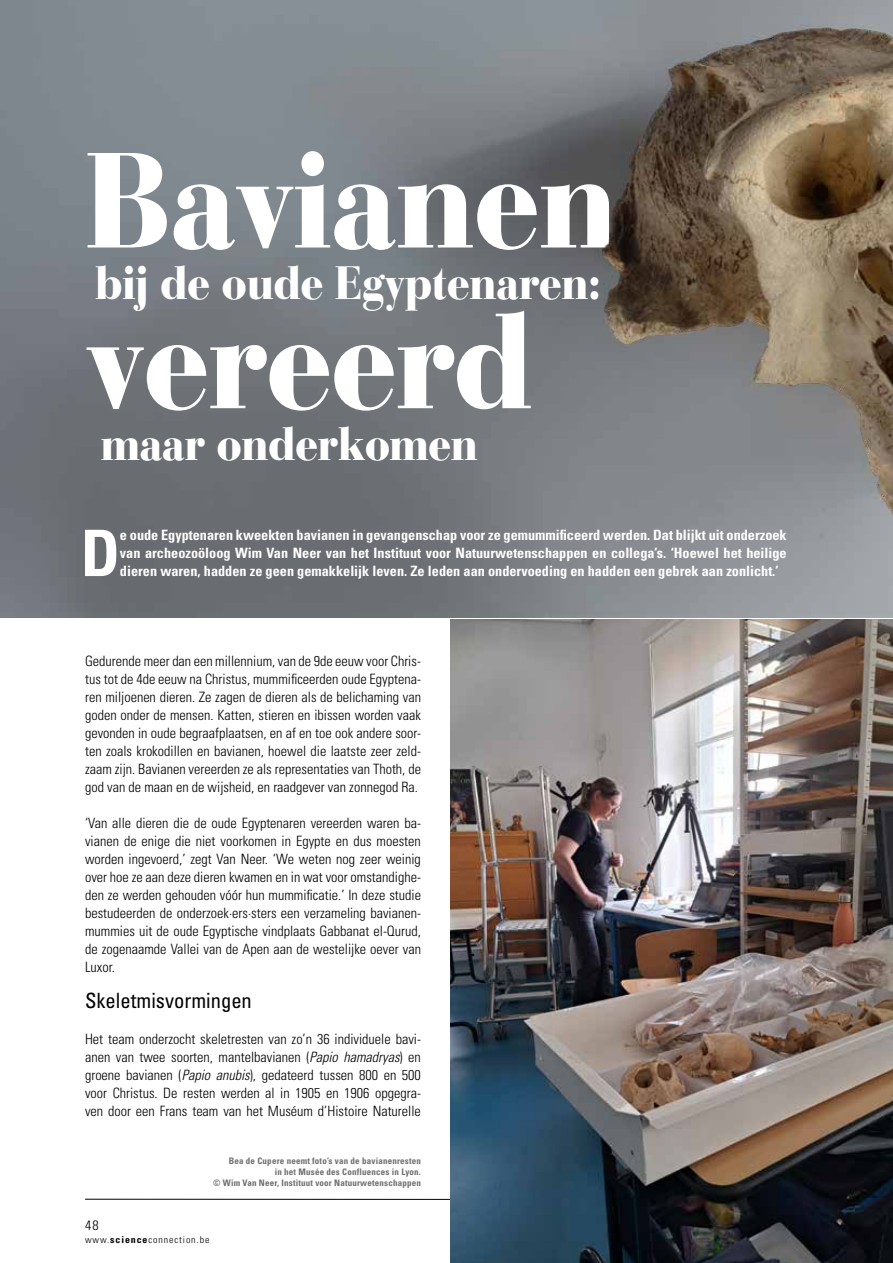
<style>
.page{position:relative;width:893px;height:1263px;background:#fff}
.page>*{position:absolute;margin:0;border:0;box-sizing:border-box;transform-origin:0 0}
.t1{font:900 134.25px/160.6px "Bauer Bodoni Std";letter-spacing:-.02em;color:#fff;scale:.9 1}
.t2{font:700 condensed 64.05px "Univers LT Std";color:#fff}
.t3{font:900 46.5px "Bauer Bodoni Std";letter-spacing:-.02em;color:#fff;scale:.9 1}
.t4{font:condensed 21px "Univers LT Std";color:#000}
.t5{font:300 condensed 14.25px/18px "Univers LT Std";color:#000;text-align:justify}
.t6{font:700 condensed 14.25px/18px "Univers LT Std";color:#fff;text-align:justify}
.t7{font:300 condensed 13.5px "Univers LT Std";color:#000;scale:1.04 1}
.t8{font:300 condensed 9.6px "Univers LT Std";letter-spacing:.09em;color:#000;scale:1.04 1}
.t9{font:700 condensed 9px/10.8px "Univers LT Std";letter-spacing:.02em;color:#706f6f;text-align:right}
.s1{font-style:italic}
.s2{font-weight:700}
</style>
<div class="page">
<hr style="left:85px;top:1199px;width:702px;height:1px;background:#000">
<img style="left:0;top:0;width:893px;height:618px">
<img style="left:451px;top:620px;width:442px;height:643px">
<h1 class="t1" style="left:85px;top:121px;width:595px">Bavianen vereerd</h1>
<h3 class="t3" style="left:95px;top:255px;width:564px">bij de oude Egyptenaren:</h3>
<h3 class="t3" style="left:101px;top:416px;width:421px">maar onderkomen</h3>
<h2 class="t2" style="left:81px;top:514px;width:41px">D</h2>
<p class="t6" style="left:120px;top:526px;width:668px">e oude Egyptenaren kweekten bavianen in gevangenschap voor ze gemummificeerd werden. Dat blijkt uit onderzoek van archeozoöloog Wim Van Neer van het Instituut voor Natuurwetenschappen en collega’s. ‘Hoewel het heilige dieren waren, hadden ze geen gemakkelijk leven. Ze leden aan ondervoeding en hadden een gebrek aan zonlicht.’</p>
<p class="t5" style="left:85px;top:652px;width:337px">Gedurende meer dan een millennium, van de 9de eeuw voor Chris&shy;tus tot de 4de eeuw na Christus, mummificeerden oude Egyptena&shy;ren miljoenen dieren. Ze zagen de dieren als de belichaming van goden onder de mensen. Katten, stieren en ibissen worden vaak gevonden in oude begraafplaatsen, en af en toe ook andere soor&shy;ten zoals krokodillen en bavianen, hoewel die laatste zeer zeld&shy;zaam zijn. Bavianen vereerden ze als representaties van Thoth, de god van de maan en de wijsheid, en raadgever van zonnegod Ra.</p>
<p class="t5" style="left:85px;top:814px;width:337px">‘Van alle dieren die de oude Egyptenaren vereerden waren ba&shy;vianen de enige die niet voorkomen in Egypte en dus moesten worden ingevoerd,’ zegt Van Neer. ‘We weten nog zeer weinig over hoe ze aan deze dieren kwamen en in wat voor omstandighe&shy;den ze werden gehouden vóór hun mummificatie.’ In deze studie bestudeerden de onderzoek∙ers∙sters een verzameling bavianen&shy;mummies uit de oude Egyptische vindplaats Gabbanat el-Qurud, de zogenaamde Vallei van de Apen aan de westelijke oever van Luxor.</p>
<h3 class="t4" style="left:85px;top:987px;width:168px">Skeletmisvormingen</h3>
<p class="t5" style="left:85px;top:1030px;width:337px">Het team onderzocht skeletresten van zo’n 36 individuele bavi&shy;anen van twee soorten, mantelbavianen (<span class="s1">Papio hamadryas</span>) en groene bavianen (<span class="s1">Papio anubis</span>), gedateerd tussen 800 en 500 voor Christus. De resten werden al in 1905 en 1906 opgegra&shy;ven door een Frans team van het Muséum d’Histoire Naturelle</p>
<p class="t7" style="left:85px;top:1217px;width:15px">48</p>
<p class="t9" style="left:213px;top:1155px;width:209px">Bea de Cupere neemt foto’s van de bavianenresten<br>in het Musée des Confluences in Lyon.<br>© Wim Van Neer, Instituut voor Natuurwetenschappen</p>
<p class="t8" style="left:85px;top:1233px;width:121px">www.<span class="s2">science</span>connection.be</p>
</div>
